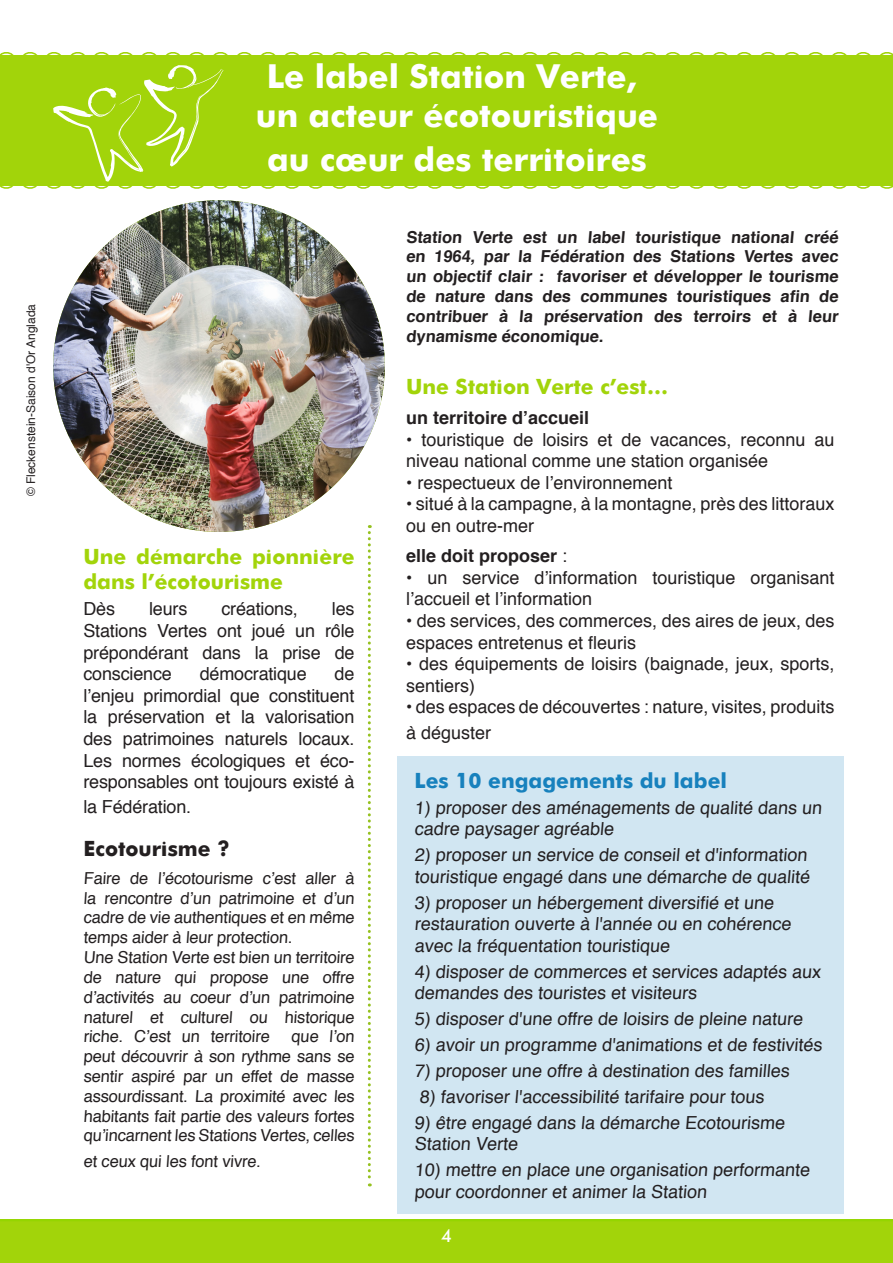
<style>
.page{position:relative;width:893px;height:1263px;background:#fff}
.page>*{position:absolute;margin:0;border:0;box-sizing:border-box;transform-origin:0 0}
.t1{font:700 33px "Futura";color:#fff}
.t2{font:700 21px/25.2px "Futura";color:#a2d40a}
.t3{font:700 21px "Futura";color:#1781bd}
.t4{font:700 21px "Futura";color:#231f20}
.t5{font:18px/21.6px "Helvetica";color:#231f20}
.t6{font:700 18px "Helvetica";color:#231f20}
.t7{font:500 18px "Futura BT";color:#fff}
.t8{font:16.5px/19.8px "Helvetica";color:#231f20;text-align:justify}
.t9{font:700 16.5px/19.8px "Helvetica";color:#231f20;text-align:justify}
.t10{font:12px "Helvetica";color:#231f20}
.s1{font-weight:400}
</style>
<div class="page">
<div style="left:0;top:52px;width:893px;height:137px;background:#a2d40a"></div>
<div style="left:397px;top:756px;width:447px;height:457px;background:#d1e6f2"></div>
<div style="left:0;top:1219px;width:893px;height:44px;background:#a2d40a"></div>
<svg style="left:368px;top:525px;width:3px;height:661px"></svg>
<svg style="left:53px;top:65px;width:172px;height:117px;background:#aad821"></svg>
<img style="left:53px;top:200px;width:332px;height:332px;border-radius:166px">
<p class="t10" style="left:21px;top:496px;width:194px;rotate:-90deg">© Fleckenstein-Saison d'Or Anglada</p>
<p class="t1" style="left:267px;top:52px;width:372px">Le label Station Verte,</p>
<p class="t1" style="left:256px;top:91px;width:404px">un acteur écotouristique</p>
<p class="t1" style="left:267px;top:135px;width:381px">au cœur des territoires</p>
<p class="t2" style="left:83px;top:543px;width:273px">Une démarche pionnière dans l’écotourisme</p>
<p class="t5" style="left:83px;top:598px;width:33px">Dès</p>
<p class="t5" style="left:149px;top:598px;width:40px">leurs</p>
<p class="t5" style="left:221px;top:598px;width:78px">créations,</p>
<p class="t5" style="left:83px;top:598px;width:273px;text-align:justify;text-indent:248px">les Stations Vertes ont joué un rôle prépondérant dans la prise de conscience</p>
<p class="t5" style="left:200px;top:662px;width:109px">démocratique</p>
<p class="t5" style="left:83px;top:662px;width:273px;text-align:justify;text-indent:251px">de l’enjeu primordial que constituent la préservation et la valorisation des patrimoines naturels locaux.<br>Les normes écologiques et éco&shy;responsables ont toujours existé à</p>
<p class="t5" style="left:83px;top:796px;width:109px">la Fédération.</p>
<p class="t4" style="left:83px;top:833px;width:148px">Ecotourisme ?</p>
<p class="t8" style="left:83px;top:868px;width:274px">Faire de l’écotourisme c’est aller à la rencontre d’un patrimoine et d’un cadre de vie authentiques et en même temps aider à leur protection.</p>
<p class="t8" style="left:83px;top:947px;width:274px">Une Station Verte est bien un territoire de nature qui propose une offre d’activités au coeur d’un patrimoine naturel et culturel ou historique riche. C’est un territoire que l’on peut découvrir à son rythme sans se sentir aspiré par un effet de masse assourdissant. La proximité avec les habitants fait partie des valeurs fortes qu’incarnent les Stations Vertes, celles</p>
<p class="t8" style="left:83px;top:1150px;width:181px">et ceux qui les font vivre.</p>
<p class="t9" style="left:406px;top:226px;width:436px">Station Verte est un label touristique national créé en 1964, par la Fédération des Stations Vertes avec un objectif clair : favoriser et développer le tourisme de nature dans des communes touristiques afin de contribuer à la préservation des terroirs et à leur dynamisme économique.</p>
<p class="t2" style="left:406px;top:372px;width:263px">Une Station Verte c’est…</p>
<p class="t6" style="left:406px;top:401px;width:185px">un territoire d’accueil</p>
<p class="t5" style="left:406px;top:428px;width:430px">• touristique de loisirs et de vacances, reconnu au niveau national comme une station organisée</p>
<p class="t5" style="left:406px;top:471px;width:268px">• respectueux de l’environnement</p>
<p class="t5" style="left:406px;top:493px;width:430px">• situé à la campagne, à la montagne, près des littoraux ou en outre-mer</p>
<p class="t6" style="left:406px;top:539px;width:163px">elle doit proposer <span class="s1">:</span></p>
<p class="t5" style="left:406px;top:566px;width:430px">• un service d’information touristique organisant l’accueil et l’information</p>
<p class="t5" style="left:406px;top:609px;width:430px">• des services, des commerces, des aires de jeux, des espaces entretenus et fleuris</p>
<p class="t5" style="left:406px;top:652px;width:430px">• des équipements de loisirs (baignade, jeux, sports, sentiers)</p>
<p class="t5" style="left:406px;top:694px;width:430px;line-height:25.2px">• des espaces de découvertes : nature, visites, produits à déguster</p>
<p class="t3" style="left:415px;top:765px;width:314px">Les 10 engagements du label</p>
<p class="t5" style="left:415px;top:796px;width:411px">1) proposer des aménagements de qualité dans un cadre paysager agréable</p>
<p class="t5" style="left:415px;top:843px;width:399px">2) proposer un service de conseil et d'information touristique engagé dans une démarche de qualité</p>
<p class="t5" style="left:415px;top:891px;width:381px">3) proposer un hébergement diversifié et une restauration ouverte à l'année ou en cohérence avec la fréquentation touristique</p>
<p class="t5" style="left:415px;top:960px;width:410px">4) disposer de commerces et services adaptés aux demandes des touristes et visiteurs</p>
<p class="t5" style="left:415px;top:1007px;width:392px">5) disposer d'une offre de loisirs de pleine nature</p>
<p class="t5" style="left:415px;top:1033px;width:412px">6) avoir un programme d'animations et de festivités</p>
<p class="t5" style="left:415px;top:1059px;width:379px">7) proposer une offre à destination des familles</p>
<p class="t5" style="left:420px;top:1085px;width:349px">8) favoriser l'accessibilité tarifaire pour tous</p>
<p class="t5" style="left:415px;top:1111px;width:374px">9) être engagé dans la démarche Ecotourisme<br>Station Verte</p>
<p class="t5" style="left:415px;top:1158px;width:399px">10) mettre en place une organisation performante pour coordonner et animer la Station</p>
<p class="t7" style="left:441px;top:1224px;width:12px">4</p>
</div>
